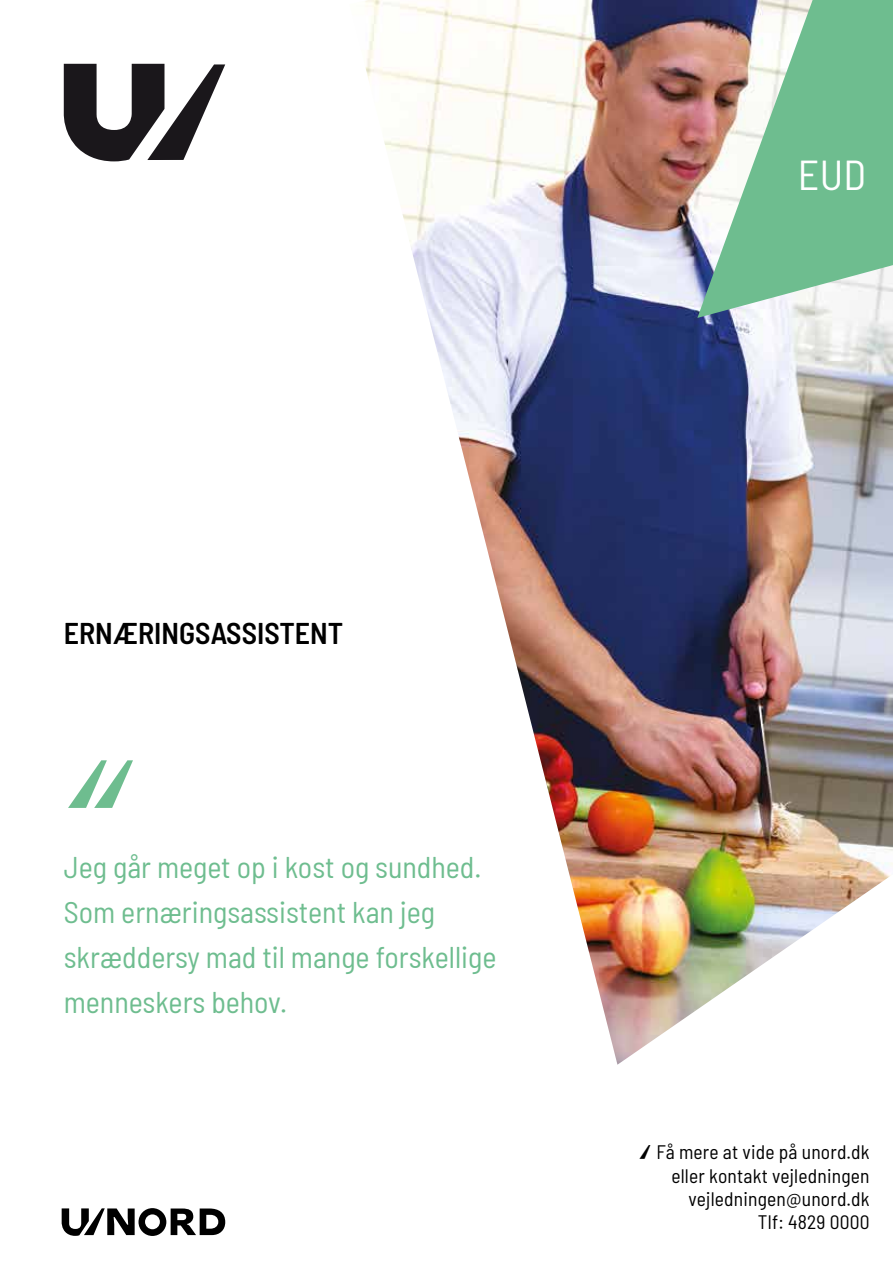
<style>
.page{position:relative;width:893px;height:1263px;background:#fff}
.page>*{position:absolute;margin:0;border:0;box-sizing:border-box;transform-origin:0 0}
.t1{font:semi-condensed 41.85px "Barlow";color:#fff}
.t2{font:semi-condensed 30px/45px "Barlow";color:#6ebd8f}
.t3{font:600 semi-condensed 30px "Barlow";color:#000}
.t4{font:semi-condensed 19.5px/23.4px "Barlow";letter-spacing:.01em;color:#000;text-align:right}
.s1{font-family:"slash";font-stretch:normal}
</style>
<div class="page">
<svg style="left:64px;top:64px;width:161px;height:97px"></svg>
<svg style="left:62px;top:1208px;width:163px;height:28px"></svg>
<img style="left:365px;top:0;width:528px;height:1065px">
<svg style="left:697px;top:0;width:196px;height:318px;fill:#6ebd8f"></svg>
<svg style="left:68px;top:760px;width:65px;height:48px"></svg>
<h1 class="t1" style="left:798px;top:145px;width:70px">EUD</h1>
<p class="t3" style="left:64px;top:612px;width:281px">ERNÆRINGSASSISTENT</p>
<p class="t2" style="left:64px;top:843px;width:434px">Jeg går meget op i kost og sundhed.<br>Som ernæringsassistent kan jeg skræddersy mad til mange forskellige menneskers behov.</p>
<p class="t4" style="left:640px;top:1139px;width:231px"><span class="s1">/</span> Få mere at vide på unord.dk eller kontakt vejledningen vejledningen@unord.dk<br>Tlf: 4829 0000</p>
</div>
